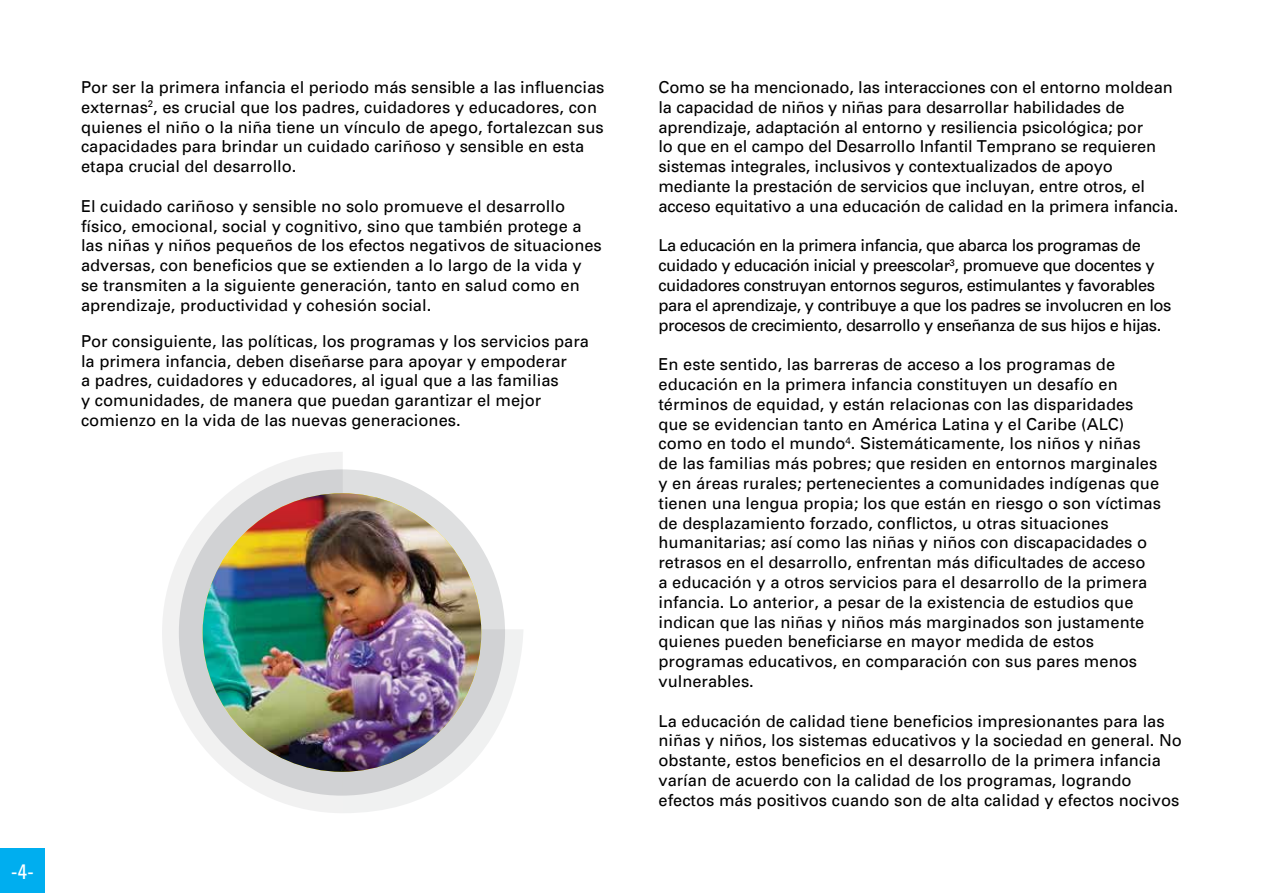
<style>
.page{position:relative;width:1263px;height:893px;background:#fff}
.page>*{position:absolute;margin:0;border:0;box-sizing:border-box;transform-origin:0 0}
.t1{font:condensed 21px "Univers";color:#fff}
.t2{font:16.5px/19.8px "Univers";color:#000}
.t3{font:16.5px/19.8px "Univers";letter-spacing:-.03em;color:#000}
</style>
<div class="page">
<div style="left:0;top:848px;width:45px;height:45px;background:#00aeef"></div>
<div style="left:179px;top:469px;width:326px;height:327px;background:#dedfe0;border-radius:50%"></div>
<svg style="left:162px;top:452px;width:181px;height:361px"></svg>
<img style="left:203px;top:493px;width:278px;height:279px;border-radius:139px">
<img style="left:343px;top:629px;width:180px;height:184px">
<p class="t2" style="left:81px;top:77px;width:525px">Por ser la primera infancia el periodo más sensible a las influencias externas<sup>2</sup>, es crucial que los padres, cuidadores y educadores, con quienes el niño o la niña tiene un vínculo de apego, fortalezcan sus capacidades para brindar un cuidado cariñoso y sensible en esta etapa crucial del desarrollo.</p>
<p class="t2" style="left:81px;top:196px;width:522px">El cuidado cariñoso y sensible no solo promueve el desarrollo físico, emocional, social y cognitivo, sino que también protege a las niñas y niños pequeños de los efectos negativos de situaciones adversas, con beneficios que se extienden a lo largo de la vida y se transmiten a la siguiente generación, tanto en salud como en aprendizaje, productividad y cohesión social.</p>
<p class="t2" style="left:81px;top:331px;width:509px">Por consiguiente, las políticas, los programas y los servicios para la primera infancia, deben diseñarse para apoyar y empoderar<br>a padres, cuidadores y educadores, al igual que a las familias<br>y comunidades, de manera que puedan garantizar el mejor comienzo en la vida de las nuevas generaciones.</p>
<p class="t1" style="left:11px;top:859px;width:25px">-4-</p>
<p class="t2" style="left:658px;top:77px;width:521px">Como se ha mencionado, las interacciones con el entorno moldean la capacidad de niños y niñas para desarrollar habilidades de aprendizaje, adaptación al entorno y resiliencia psicológica; por<br>lo que en el campo del Desarrollo Infantil Temprano se requieren sistemas integrales, inclusivos y contextualizados de apoyo mediante la prestación de servicios que incluyan, entre otros, el acceso equitativo a una educación de calidad en la primera infancia.</p>
<p class="t3" style="left:658px;top:236px;width:514px">La educación en la primera infancia, que abarca los programas de cuidado y educación inicial y preescolar<sup>3</sup>, promueve que docentes y cuidadores construyan entornos seguros, estimulantes y favorables para el aprendizaje, y contribuye a que los padres se involucren en los procesos de crecimiento, desarrollo y enseñanza de sus hijos e hijas.</p>
<p class="t2" style="left:658px;top:355px;width:504px">En este sentido, las barreras de acceso a los programas de educación en la primera infancia constituyen un desafío en términos de equidad, y están relacionas con las disparidades que se evidencian tanto en América Latina y el Caribe (ALC) como en todo el mundo<sup>4</sup>. Sistemáticamente, los niños y niñas de las familias más pobres; que residen en entornos marginales y en áreas rurales; pertenecientes a comunidades indígenas que tienen una lengua propia; los que están en riesgo o son víctimas de desplazamiento forzado, conflictos, u otras situaciones humanitarias; así como las niñas y niños con discapacidades o retrasos en el desarrollo, enfrentan más dificultades de acceso<br>a educación y a otros servicios para el desarrollo de la primera infancia. Lo anterior, a pesar de la existencia de estudios que indican que las niñas y niños más marginados son justamente quienes pueden beneficiarse en mayor medida de estos programas educativos, en comparación con sus pares menos vulnerables.</p>
<p class="t2" style="left:658px;top:711px;width:525px">La educación de calidad tiene beneficios impresionantes para las niñas y niños, los sistemas educativos y la sociedad en general. No obstante, estos beneficios en el desarrollo de la primera infancia varían de acuerdo con la calidad de los programas, logrando efectos más positivos cuando son de alta calidad y efectos nocivos</p>
</div>
